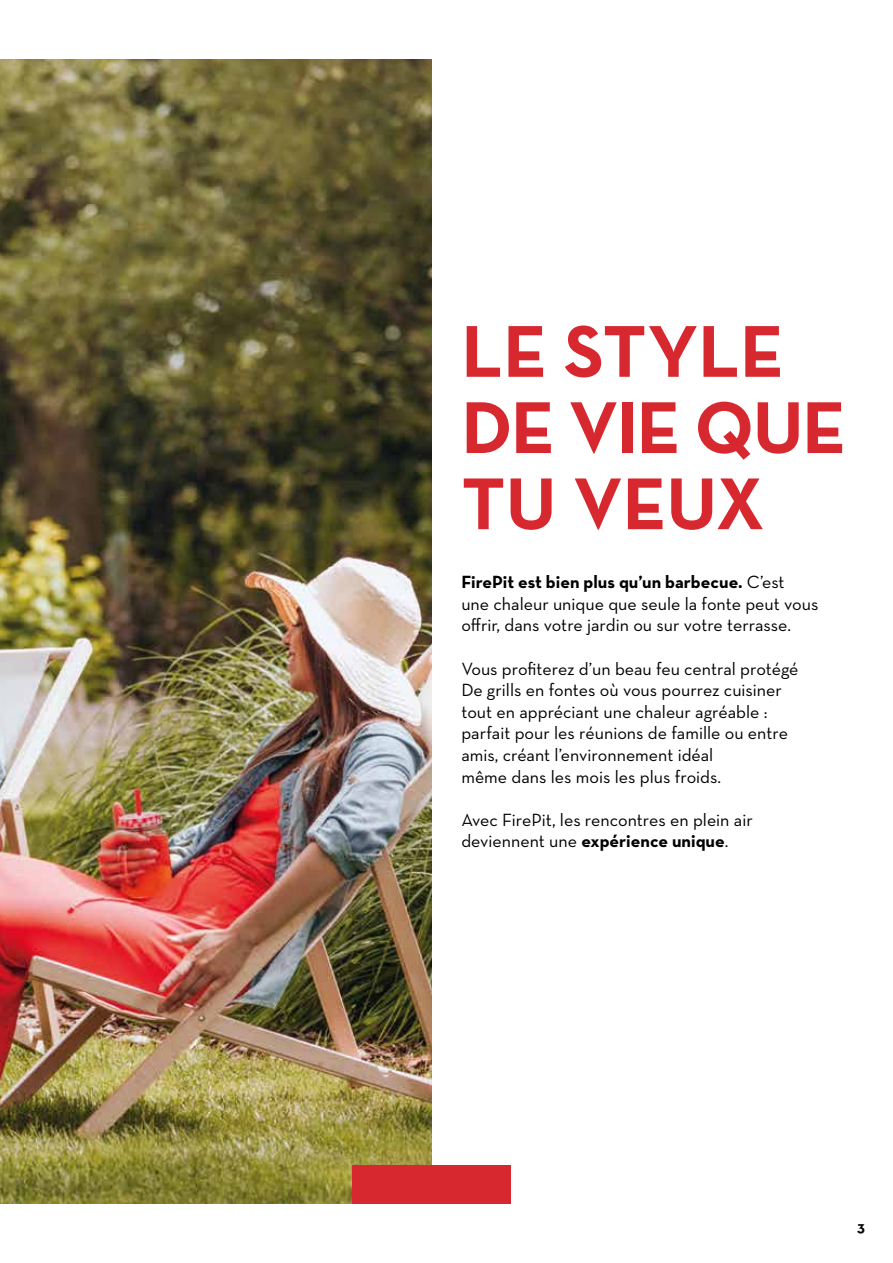
<style>
.page{position:relative;width:893px;height:1263px;background:#fff}
.page>*{position:absolute;margin:0;border:0;box-sizing:border-box;transform-origin:0 0}
.t1{font:700 74.55px/76.2px "Neutra Text";letter-spacing:-.015em;color:#d8282f}
.t2{font:18px/21.6px "Neutra Text";color:#000}
.t3{font:700 15px "Neutra Text";color:#000}
.s1{font-weight:700}
</style>
<div class="page">
<img style="left:0;top:60px;width:432px;height:1143px">
<div style="left:352px;top:1165px;width:159px;height:38px;background:#d8282f"></div>
<h1 class="t1" style="left:461px;top:312px;width:387px">LE STYLE<br>DE VIE QUE<br>TU VEUX</h1>
<p class="t2" style="left:461px;top:571px;width:359px"><span class="s1">FirePit est bien plus qu’un barbecue.</span> C’est<br>une chaleur unique que seule la fonte peut vous offrir, dans votre jardin ou sur votre terrasse.</p>
<p class="t2" style="left:461px;top:657px;width:339px">Vous profiterez d’un beau feu central protégé De grills en fontes où vous pourrez cuisiner tout en appréciant une chaleur agréable : parfait pour les réunions de famille ou entre amis, créant l’environnement idéal<br>même dans les mois les plus froids.</p>
<p class="t2" style="left:461px;top:808px;width:293px">Avec FirePit, les rencontres en plein air deviennent une <span class="s1">expérience unique</span>.</p>
<p class="t3" style="left:857px;top:1217px;width:9px">3</p>
</div>
